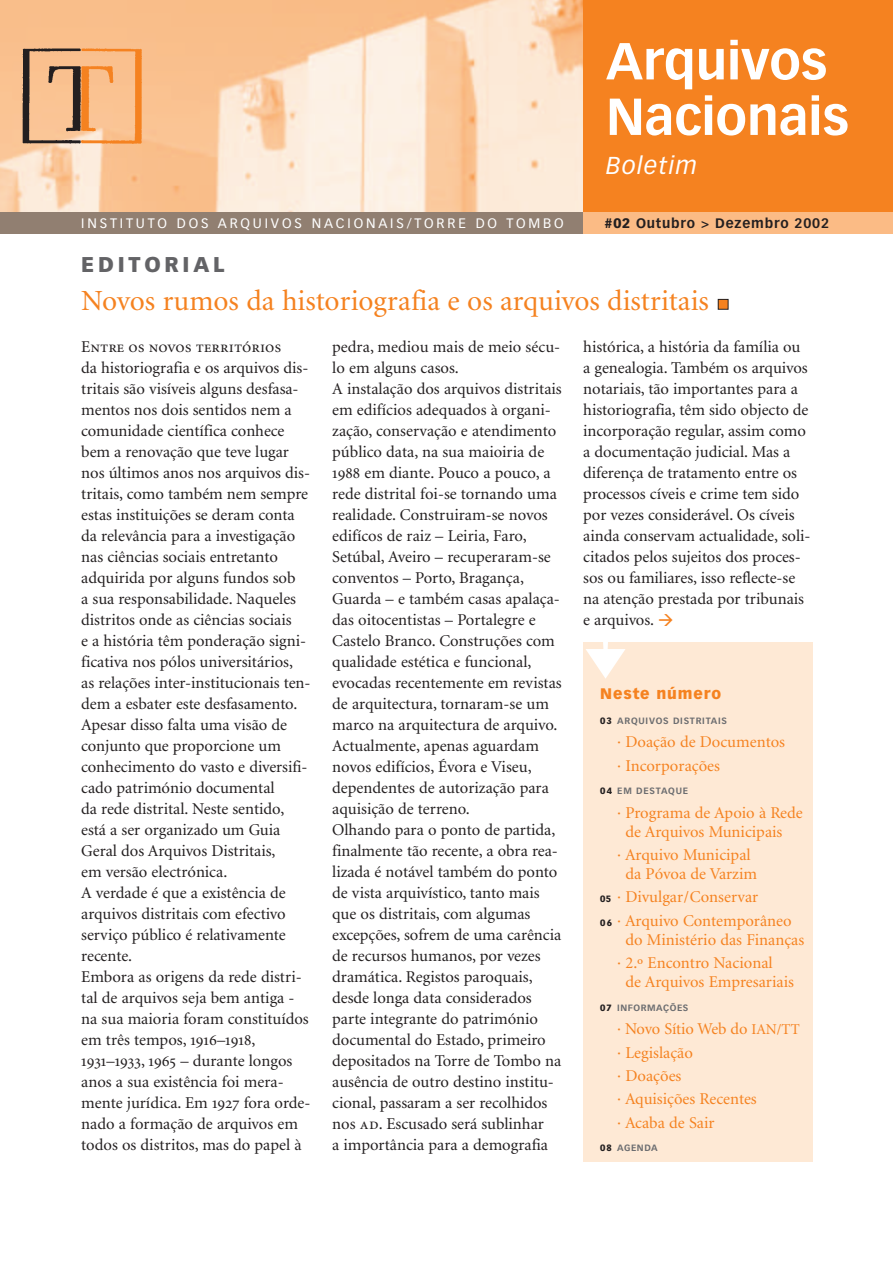
<style>
.page{position:relative;width:893px;height:1262px;background:#fff}
.page>*{position:absolute;margin:0;border:0;box-sizing:border-box;transform-origin:0 0}
.t1{font:700 51px/55.5px "Vectora LH";color:#fff}
.t2{font:29.25px "Minion";color:#f58220}
.t3{font:italic 24px "Vectora LH";letter-spacing:.055em;color:#fff}
.t4{font:900 21px "Vectora LH";letter-spacing:.175em;color:#636366}
.t5{font:16.5px/21px "Minion";letter-spacing:-.005em;color:#231f20}
.t6{font:16.5px/23.4px "Minion";color:#f58220}
.t7{font:16.5px "Minion Regular SC";letter-spacing:-.005em;color:#231f20}
.t8{font:900 15px "Vectora LH";letter-spacing:.06em;color:#f58220}
.t9{font:13.5px "Vectora LH";letter-spacing:.21em;color:#fff}
.t10{font:700 13.5px "Vectora LH";letter-spacing:.06em;color:#231f20}
.t11{font:700 9px "Vectora LH";letter-spacing:.085em;color:#6c6d70}
.t12{font:700 9px "Vectora LH";letter-spacing:.06em;color:#6c6d70}
.s1{font-weight:900}
.s2{font-family:"Minion Regular SC"}
.s3{font-family:"Minion"}
.s4{font-weight:900;color:#231f20}
.s5{font-family:"Vectora LH";font-weight:900;font-size:9px;color:#231f20}
.s6{font-size:15px}
</style>
<div class="page">
<img style="left:0;top:0;width:583px;height:213px">
<div style="left:0;top:213px;width:591px;height:21px;background:#917f71"></div>
<div style="left:583px;top:0;width:309px;height:234px;background:#f58220"></div>
<div style="left:583px;top:213px;width:309px;height:21px;background:#fbbb85"></div>
<div style="left:718px;top:299px;width:10px;height:10px;background:#f58220"></div>
<div style="left:717px;top:299px;width:11px;height:11px;border:1px solid #231f20"></div>
<img style="left:12px;top:45px;width:143px;height:105px">
<div style="left:583px;top:642px;width:230px;height:519px;background:#fee9d5"></div>
<h1 class="t1" style="left:606px;top:37px;width:244px">Arquivos<br>Nacionais</h1>
<p class="t9" style="left:81px;top:218px;width:484px">INSTITUTO DOS ARQUIVOS NACIONAIS/TORRE DO TOMBO</p>
<h3 class="t3" style="left:606px;top:155px;width:93px">Boletim</h3>
<p class="t10" style="left:604px;top:218px;width:226px"><span class="s1">#02</span> Outubro &gt; Dezembro 2002</p>
<p class="t4" style="left:81px;top:255px;width:144px">EDITORIAL</p>
<h2 class="t2" style="left:81px;top:289px;width:629px">Novos rumos da historiografia e os arquivos distritais</h2>
<p class="t7" style="left:81px;top:340px;width:202px">Entre os novos territórios</p>
<p class="t5" style="left:81px;top:358px;width:231px">da historiografia e os arquivos dis&shy;tritais são visíveis alguns desfasa&shy;mentos nos dois sentidos nem a comunidade científica conhece bem a renovação que teve lugar nos últimos anos nos arquivos dis&shy;tritais, como também nem sempre estas instituições se deram conta da relevância para a investigação nas ciências sociais entretanto adquirida por alguns fundos sob<br>a sua responsabilidade. Naqueles distritos onde as ciências sociais<br>e a história têm ponderação signi&shy;ficativa nos pólos universitários,<br>as relações inter-institucionais ten&shy;dem a esbater este desfasamento.<br>Apesar disso falta uma visão de conjunto que proporcione um conhecimento do vasto e diversifi&shy;cado património documental<br>da rede distrital. Neste sentido, está a ser organizado um Guia<br>Geral dos Arquivos Distritais,<br>em versão electrónica.<br>A verdade é que a existência de arquivos distritais com efectivo serviço público é relativamente recente.<br>Embora as origens da rede distri&shy;tal de arquivos seja bem antiga - na sua maioria foram constituídos em três tempos, <span class="s2">1916–1918</span>,</p>
<p class="t7" style="left:81px;top:1054px;width:213px">1931–1933, 1965 <span class="s3">– durante longos</span></p>
<p class="t5" style="left:81px;top:1072px;width:231px">anos a sua existência foi mera&shy;mente jurídica. Em <span class="s2">1927</span> fora orde&shy;nado a formação de arquivos em todos os distritos, mas do papel à</p>
<p class="t5" style="left:332px;top:337px;width:231px">pedra, mediou mais de meio sécu&shy;lo em alguns casos.<br>A instalação dos arquivos distritais em edifícios adequados à organi&shy;zação, conservação e atendimento público data, na sua maioiria de<br><span class="s2">1988</span> em diante. Pouco a pouco, a rede distrital foi-se tornando uma realidade. Construiram-se novos edifícos de raiz – Leiria, Faro,<br>Setúbal, Aveiro – recuperaram-se conventos – Porto, Bragança,<br>Guarda – e também casas apalaça&shy;das oitocentistas – Portalegre e<br>Castelo Branco. Construções com qualidade estética e funcional, evocadas recentemente em revistas de arquitectura, tornaram-se um marco na arquitectura de arquivo.<br>Actualmente, apenas aguardam novos edifícios, Évora e Viseu, dependentes de autorização para aquisição de terreno.<br>Olhando para o ponto de partida, finalmente tão recente, a obra rea&shy;lizada é notável também do ponto de vista arquivístico, tanto mais que os distritais, com algumas excepções, sofrem de uma carência de recursos humanos, por vezes dramática. Registos paroquais, desde longa data considerados parte integrante do património documental do Estado, primeiro depositados na Torre de Tombo na ausência de outro destino institu&shy;cional, passaram a ser recolhidos nos <span class="s2">ad</span>. Escusado será sublinhar<br>a importância para a demografia</p>
<p class="t5" style="left:583px;top:337px;width:229px">histórica, a história da família ou a genealogia. Também os arquivos notariais, tão importantes para a historiografia, têm sido objecto de incorporação regular, assim como a documentação judicial. Mas a diferença de tratamento entre os processos cíveis e crime tem sido por vezes considerável. Os cíveis ainda conservam actualidade, soli&shy;citados pelos sujeitos dos proces&shy;sos ou familiares, isso reflecte-se na atenção prestada por tribunais e arquivos.</p>
<p class="t8" style="left:600px;top:687px;width:122px">Neste número</p>
<p class="t11" style="left:600px;top:717px;width:128px"><span class="s4">03</span> ARQUIVOS DISTRITAIS</p>
<p class="t6" style="left:617px;top:732px;width:169px">· Doação de Documentos · Incorporações</p>
<p class="t11" style="left:600px;top:787px;width:89px"><span class="s4">04</span> EM DESTAQUE</p>
<p class="t6" style="left:625px;top:804px;width:179px;line-height:19px;text-indent:-8px">· Programa de Apoio à Rede de Arquivos Municipais</p>
<p class="t6" style="left:617px;top:846px;width:141px;line-height:19px;text-align:center">· Arquivo Municipal da Póvoa de Varzim</p>
<p class="t6" style="left:600px;top:887px;width:193px"><span class="s5">05</span> · Divulgar/Conservar<br><span class="s5">06</span> · Arquivo Contemporâneo</p>
<p class="t6" style="left:617px;top:929px;width:188px;text-indent:8px">do Ministério das Finanças · 2.º Encontro Nacional</p>
<p class="t6" style="left:625px;top:971px;width:170px">de Arquivos Empresariais</p>
<p class="t12" style="left:600px;top:1003px;width:90px"><span class="s4">07</span> INFORMAÇÕES</p>
<p class="t6" style="left:617px;top:1018px;width:184px">· Novo Sítio Web do <span class="s6">IAN/TT </span>· Legislação<br>· Doações<br>· Aquisições Recentes<br>· Acaba de Sair</p>
<p class="t11" style="left:600px;top:1144px;width:59px"><span class="s4">08</span> AGENDA</p>
</div>
